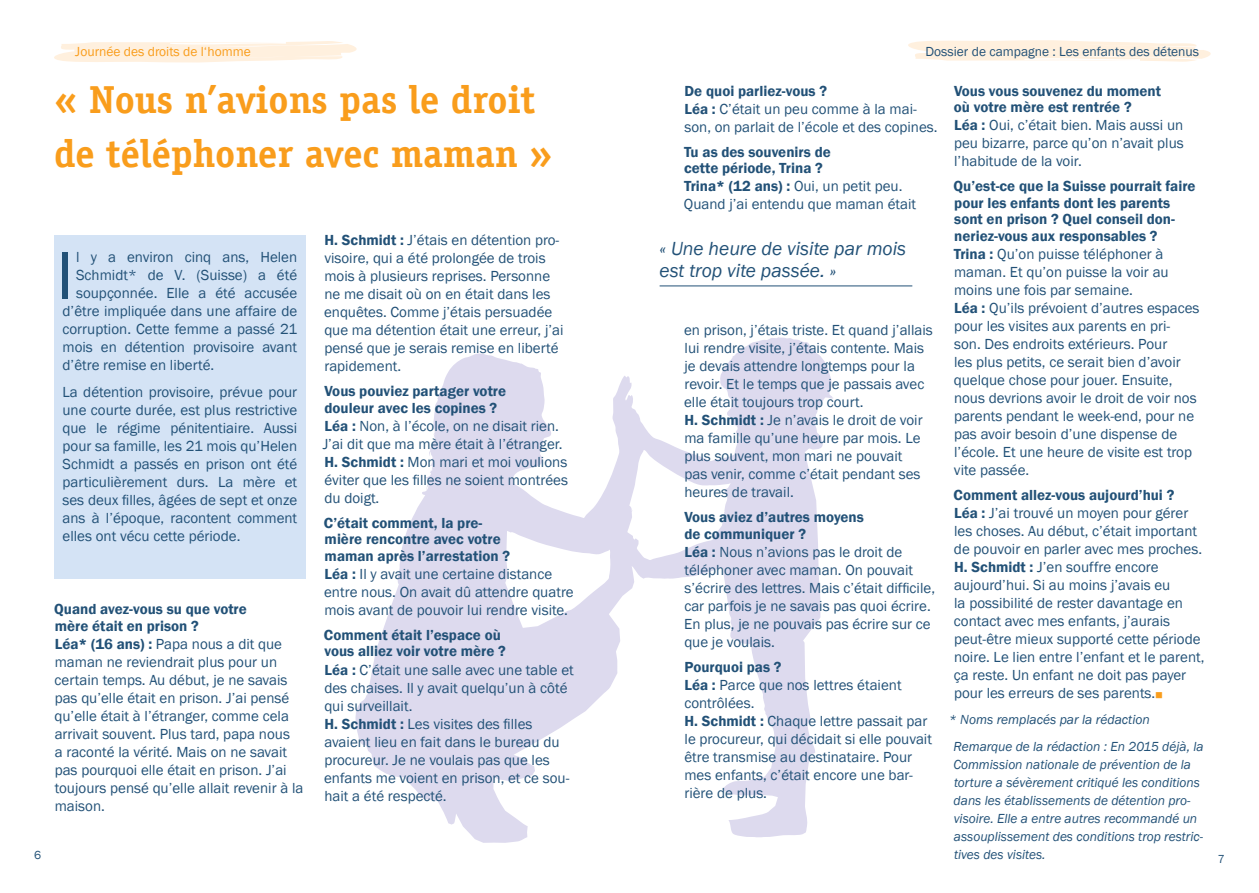
<style>
.page{position:relative;width:1259px;height:893px;background:#fff}
.page>*{position:absolute;margin:0;border:0;box-sizing:border-box;transform-origin:0 0}
.FR-_Interview_Lead{font:69px "Franklin Gothic";color:#225177}
.FR-Titel{font:700 39px/54px "Officina Serif LT";color:#f99d1c}
.FR-_Hervorhebung{font:italic 19.5px/22.5px "Franklin Gothic";color:#225177}
.FR-_Interview_Fliess{font:15px/18px "Franklin Gothic";color:#225177}
.FR-_Interview_Fragen{font:600 15px/16.5px "Franklin Gothic";color:#225177}
.FR-_Interview_Lead-2{font:15px/18px "Franklin Gothic";color:#225177;text-align:justify}
.FR-_Interview_Remarq{font:italic 13.5px/18px "Franklin Gothic";color:#225177}
.t1{font:13.5px "Franklin Gothic";color:#225177}
.t2{font:13.5px "Franklin Gothic";color:#f99d1c}
.t3{font:12px "Franklin Gothic";color:#225177}
.s1{font-weight:600}
.s2{color:#f99d1c}
</style>
<div class="page">
<svg style="left:54px;top:41px;width:303px;height:22px"></svg>
<svg style="left:908px;top:40px;width:302px;height:22px"></svg>
<svg style="left:355px;top:337px;width:478px;height:506px"></svg>
<div style="left:54px;top:235px;width:252px;height:343px;background:#d4e3f5"></div>
<hr style="left:659px;top:286px;width:253px;height:1px;background:#225177">
<p class="t3" style="left:34px;top:847px;width:9px">6</p>
<p class="t2" style="left:75px;top:43px;width:177px">Journée des droits de l‘homme</p>
<p class="t1" style="left:925px;top:43px;width:275px">Dossier de campagne : Les enfants des détenus</p>
<p class="FR-_Interview_Fragen" style="left:954px;top:82px;width:209px">Vous vous souvenez du moment où votre mère est rentrée ?</p>
<p class="FR-_Interview_Fliess" style="left:954px;top:116px;width:231px;text-align:justify"><span class="s1">Léa :</span> Oui, c’était bien. Mais aussi un peu bizarre, parce qu’on n’avait plus l’habitude de la voir.</p>
<p class="FR-_Interview_Fragen" style="left:953px;top:178px;width:243px">Qu’est-ce que la Suisse pourrait faire pour les enfants dont les parents sont en prison ? Quel conseil don&shy;neriez-vous aux responsables ?</p>
<p class="FR-_Interview_Fliess" style="left:953px;top:245px;width:216px"><span class="s1">Trina :</span> Qu’on puisse téléphoner à maman. Et qu’on puisse la voir au moins une fois par semaine.</p>
<p class="FR-_Interview_Fliess" style="left:954px;top:299px;width:247px"><span class="s1">Léa :</span> Qu’ils prévoient d’autres espaces pour les visites aux parents en pri&shy;son. Des endroits extérieurs. Pour<br>les plus petits, ce serait bien d’avoir quelque chose pour jouer. Ensuite, nous devrions avoir le droit de voir nos parents pendant le week-end, pour ne pas avoir besoin d’une dispense de l’école. Et une heure de visite est trop vite passée.</p>
<p class="FR-_Interview_Fragen" style="left:953px;top:486px;width:222px">Comment allez-vous aujourd’hui ?</p>
<p class="FR-_Interview_Fliess" style="left:954px;top:504px;width:250px"><span class="s1">Léa :</span> J’ai trouvé un moyen pour gérer les choses. Au début, c’était important de pouvoir en parler avec mes proches.</p>
<p class="FR-_Interview_Fliess" style="left:954px;top:558px;width:252px"><span class="s1">H. Schmidt :</span> J’en souffre encore aujourd’hui. Si au moins j’avais eu<br>la possibilité de rester davantage en contact avec mes enfants, j’aurais peut-être mieux supporté cette période noire. Le lien entre l’enfant et le parent, ça reste. Un enfant ne doit pas payer pour les erreurs de ses parents.<span class="s2">■</span></p>
<p class="FR-_Interview_Remarq" style="left:949px;top:711px;width:202px">* Noms remplacés par la rédaction</p>
<p class="FR-_Interview_Remarq" style="left:953px;top:737px;width:252px">Remarque de la rédaction : En 2015 déjà, la Commission nationale de prévention de la torture a sévèrement critiqué les conditions dans les établissements de détention pro&shy;visoire. Elle a entre autres recommandé un assouplissement des conditions trop restric&shy;tives des visites.</p>
<p class="FR-Titel" style="left:54px;top:72px;width:500px">« Nous n’avions pas le droit de téléphoner avec maman »</p>
<p class="FR-_Interview_Fragen" style="left:684px;top:82px;width:144px">De quoi parliez-vous ?</p>
<p class="FR-_Interview_Fliess" style="left:684px;top:100px;width:255px"><span class="s1">Léa :</span> C’était un peu comme à la mai&shy;son, on parlait de l’école et des copines.</p>
<p class="FR-_Interview_Fragen" style="left:684px;top:143px;width:148px">Tu as des souvenirs de cette période, Trina ?</p>
<p class="FR-_Interview_Fliess" style="left:684px;top:177px;width:234px"><span class="s1">Trina* (12 ans) :</span> Oui, un petit peu.<br>Quand j’ai entendu que maman était</p>
<p class="FR-_Interview_Fliess" style="left:324px;top:232px;width:241px"><span class="s1">H. Schmidt :</span> J’étais en détention pro&shy;visoire, qui a été prolongée de trois mois à plusieurs reprises. Personne ne me disait où on en était dans les enquêtes. Comme j’étais persuadée que ma détention était une erreur, j’ai pensé que je serais remise en liberté rapidement.</p>
<p class="FR-_Interview_Fragen" style="left:324px;top:383px;width:183px">Vous pouviez partager votre douleur avec les copines ?</p>
<p class="FR-_Interview_Fliess" style="left:323px;top:417px;width:241px"><span class="s1">Léa :</span> Non, à l’école, on ne disait rien.<br>J’ai dit que ma mère était à l’étranger.</p>
<p class="FR-_Interview_Fliess" style="left:324px;top:453px;width:245px;text-align:justify"><span class="s1">H. Schmidt :</span> Mon mari et moi voulions éviter que les filles ne soient montrées du doigt.</p>
<p class="FR-_Interview_Fragen" style="left:324px;top:515px;width:187px">C’était comment, la pre&shy;mière rencontre avec votre maman après l’arrestation ?</p>
<p class="FR-_Interview_Fliess" style="left:324px;top:565px;width:251px"><span class="s1">Léa :</span> Il y avait une certaine distance entre nous. On avait dû attendre quatre mois avant de pouvoir lui rendre visite.</p>
<p class="FR-_Interview_Fragen" style="left:324px;top:627px;width:183px">Comment était l’espace où vous alliez voir votre mère ?</p>
<p class="FR-_Interview_Fliess" style="left:324px;top:661px;width:251px"><span class="s1">Léa :</span> C’était une salle avec une table et des chaises. Il y avait quelqu’un à côté qui surveillait.</p>
<p class="FR-_Interview_Fliess" style="left:324px;top:715px;width:247px"><span class="s1">H. Schmidt :</span> Les visites des filles avaient lieu en fait dans le bureau du procureur. Je ne voulais pas que les enfants me voient en prison, et ce sou&shy;hait a été respecté.</p>
<p class="FR-_Hervorhebung" style="left:659px;top:237px;width:248px">« Une heure de visite par mois est trop vite passée. »</p>
<p class="FR-_Interview_Lead" style="left:57px;top:233px;width:19px">I</p>
<p class="FR-_Interview_Lead-2" style="left:76px;top:249px;width:223px">l y a environ cinq ans, Helen</p>
<p class="FR-_Interview_Lead-2" style="left:76px;top:267px;width:223px">Schmidt* de V. (Suisse) a été</p>
<p class="FR-_Interview_Lead-2" style="left:76px;top:285px;width:223px">soupçonnée. Elle a été accusée</p>
<p class="FR-_Interview_Lead-2" style="left:63px;top:303px;width:236px">d’être impliquée dans une affaire de</p>
<p class="FR-_Interview_Lead-2" style="left:63px;top:321px;width:236px">corruption. Cette femme a passé 21</p>
<p class="FR-_Interview_Lead-2" style="left:63px;top:339px;width:236px">mois en détention provisoire avant</p>
<p class="FR-_Interview_Lead-2" style="left:63px;top:357px;width:153px">d’être remise en liberté.</p>
<p class="FR-_Interview_Lead-2" style="left:63px;top:383px;width:236px">La détention provisoire, prévue pour une courte durée, est plus restrictive que le régime pénitentiaire. Aussi pour sa famille, les 21 mois qu’Helen Schmidt a passés en prison ont été particulièrement durs. La mère et ses deux filles, âgées de sept et onze ans à l’époque, racontent comment elles ont vécu cette période.</p>
<p class="FR-_Interview_Fliess" style="left:684px;top:321px;width:250px">en prison, j’étais triste. Et quand j’allais lui rendre visite, j’étais contente. Mais je devais attendre longtemps pour la revoir. Et le temps que je passais avec elle était toujours trop court.</p>
<p class="FR-_Interview_Fliess" style="left:684px;top:411px;width:240px"><span class="s1">H. Schmidt :</span> Je n’avais le droit de voir ma famille qu’une heure par mois. Le plus souvent, mon mari ne pouvait pas venir, comme c’était pendant ses heures de travail.</p>
<p class="FR-_Interview_Fragen" style="left:684px;top:509px;width:181px">Vous aviez d’autres moyens de communiquer ?</p>
<p class="FR-_Interview_Fliess" style="left:684px;top:543px;width:252px"><span class="s1">Léa :</span> Nous n’avions pas le droit de téléphoner avec maman. On pouvait s’écrire des lettres. Mais c’était difficile, car parfois je ne savais pas quoi écrire.<br>En plus, je ne pouvais pas écrire sur ce que je voulais.</p>
<p class="FR-_Interview_Fragen" style="left:684px;top:658px;width:99px">Pourquoi pas ?</p>
<p class="FR-_Interview_Fliess" style="left:684px;top:676px;width:219px"><span class="s1">Léa :</span> Parce que nos lettres étaient contrôlées.</p>
<p class="FR-_Interview_Fliess" style="left:684px;top:712px;width:249px"><span class="s1">H. Schmidt :</span> Chaque lettre passait par le procureur, qui décidait si elle pouvait être transmise au destinataire. Pour mes enfants, c’était encore une bar&shy;rière de plus.</p>
<p class="FR-_Interview_Fragen" style="left:54px;top:601px;width:194px">Quand avez-vous su que votre mère était en prison ?</p>
<p class="FR-_Interview_Fliess" style="left:55px;top:635px;width:250px"><span class="s1">Léa* (16 ans) :</span> Papa nous a dit que maman ne reviendrait plus pour un certain temps. Au début, je ne savais pas qu’elle était en prison. J’ai pensé qu’elle était à l’étranger, comme cela arrivait souvent. Plus tard, papa nous<br>a raconté la vérité. Mais on ne savait pas pourquoi elle était en prison. J’ai toujours pensé qu’elle allait revenir à la maison.</p>
<p class="t3" style="left:1218px;top:852px;width:9px">7</p>
</div>
